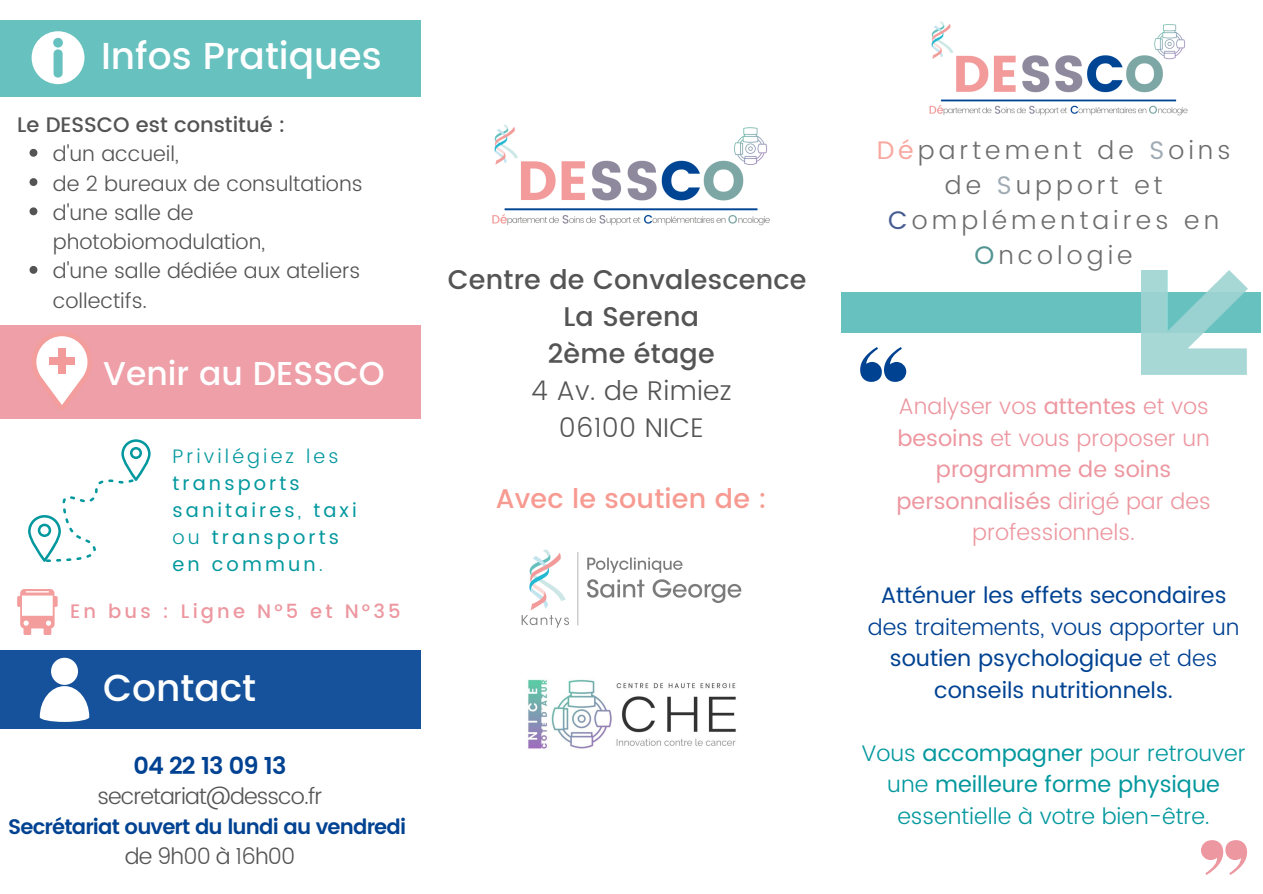
<style>
.page{position:relative;width:1263px;height:894px;background:#fff}
.page>*{position:absolute;margin:0;border:0;box-sizing:border-box;transform-origin:0 0}
.t1{font:500 37.5px "Poppins";color:#fff}
.t2{font:500 33px "Poppins";color:#fff}
.t3{font:500 27px "Poppins";letter-spacing:.01em;color:#545454}
.t4{font:300 27px "Poppins";letter-spacing:.01em;color:#545454}
.t5{font:500 27px "Poppins";letter-spacing:.01em;color:#f79a91}
.t6{font:300 25.35px/35px "Poppins";letter-spacing:.16em;color:#545454;text-align:center}
.t7{font:600 24px "Poppins";letter-spacing:-.04em;color:#004292}
.t8{font:22.5px/31.5px "Poppins";color:#004292;text-align:center}
.t9{font:300 22.5px/31.5px "Poppins";color:#ed97a0;text-align:center}
.t10{font:300 22.5px/31.5px "Poppins";color:#03989e;text-align:center}
.t11{font:300 22.5px "Poppins";letter-spacing:-.04em;color:#545454}
.t12{font:300 21px/29.2px "Poppins";color:#545454}
.t13{font:600 21px "Poppins";letter-spacing:-.04em;color:#004292}
.t14{font:500 21px "Poppins";color:#545454}
.t15{font:19.5px/27px "Poppins";letter-spacing:.16em;color:#03989e}
.t16{font:500 19.5px "Poppins";letter-spacing:.16em;color:#ed97a0}
.s1{font-weight:300}
.s2{font-weight:400;color:#f79a91}
.s3{font-weight:400;color:#909da8}
.s4{font-weight:400;color:#28407e}
.s5{font-weight:400;color:#358381}
.s6{font-weight:400}
</style>
<div class="page">
<img style="left:929px;top:21px;width:259px;height:95px">
<div style="left:841px;top:292px;width:420px;height:40px;background:#66c1bf"></div>
<img style="left:1141px;top:270px;width:106px;height:104px">
<svg style="left:860px;top:347px;width:46px;height:35px"></svg>
<svg style="left:1201px;top:840px;width:46px;height:34px"></svg>
<div style="left:1px;top:325px;width:420px;height:94px;background:#ee9fa8"></div>
<svg style="left:32px;top:332px;width:60px;height:78px"></svg>
<div style="left:58px;top:348px;width:8px;height:25px;background:#f39b9b"></div>
<div style="left:49px;top:357px;width:26px;height:8px;background:#f39b9b"></div>
<div style="left:1px;top:20px;width:420px;height:76px;background:#66c1bf"></div>
<img style="left:492px;top:124px;width:278px;height:102px">
<svg style="left:17px;top:589px;width:41px;height:45px"></svg>
<svg style="left:32px;top:31px;width:52px;height:53px"></svg>
<div style="left:1px;top:650px;width:420px;height:79px;background:#16529b"></div>
<svg style="left:40px;top:657px;width:49px;height:64px"></svg>
<img style="left:521px;top:549px;width:221px;height:79px">
<img style="left:528px;top:679px;width:208px;height:70px">
<svg style="left:28px;top:439px;width:123px;height:123px"></svg>
<svg style="left:30px;top:149px;width:7px;height:8px"></svg>
<svg style="left:30px;top:178px;width:7px;height:8px"></svg>
<svg style="left:30px;top:207px;width:7px;height:8px"></svg>
<svg style="left:30px;top:266px;width:7px;height:8px"></svg>
<p class="t1" style="left:101px;top:34px;width:282px">Infos Pratiques</p>
<p class="t14" style="left:17px;top:112px;width:270px">Le DESSCO est constitué :</p>
<p class="t12" style="left:53px;top:139px;width:127px">d'un accueil,</p>
<p class="t12" style="left:53px;top:168px;width:311px">de 2 bureaux de consultations</p>
<p class="t12" style="left:53px;top:198px;width:214px">d'une salle de photobiomodulation,</p>
<p class="t12" style="left:53px;top:256px;width:309px">d'une salle dédiée aux ateliers collectifs.</p>
<p class="t2" style="left:103px;top:354px;width:283px">Venir au DESSCO</p>
<p class="t15" style="left:172px;top:443px;width:186px"><span class="s1">Privilégiez les </span>transports sanitaires<span class="s1">,</span> taxi <span class="s1">ou</span> transports en commun<span class="s1">.</span></p>
<p class="t16" style="left:70px;top:599px;width:332px">En bus : Ligne N°5 et N°35</p>
<p class="t1" style="left:103px;top:666px;width:155px">Contact</p>
<p class="t7" style="left:133px;top:751px;width:155px">04 22 13 09 13</p>
<p class="t11" style="left:98px;top:783px;width:226px">secretariat@dessco.fr</p>
<p class="t13" style="left:8px;top:813px;width:399px">Secrétariat ouvert du lundi au vendredi</p>
<p class="t11" style="left:125px;top:842px;width:172px">de 9h00 à 16h00</p>
<p class="t3" style="left:448px;top:263px;width:360px">Centre de Convalescence</p>
<p class="t3" style="left:563px;top:301px;width:137px">La Serena</p>
<p class="t3" style="left:548px;top:338px;width:168px">2ème étage</p>
<p class="t4" style="left:531px;top:375px;width:202px">4 Av. de Rimiez</p>
<p class="t4" style="left:559px;top:412px;width:146px">06100 NICE</p>
<p class="t5" style="left:496px;top:483px;width:273px">Avec le soutien de :</p>
<p class="t6" style="left:877px;top:133px;width:356px"><span class="s2">Dé</span>partement de <span class="s3">S</span>oins de <span class="s3">S</span>upport et<br><span class="s4">C</span>omplémentaires en<br><span class="s5">O</span>ncologie</p>
<p class="t9" style="left:897px;top:390px;width:316px">Analyser vos <span class="s6">attentes</span> et vos <span class="s6">besoins</span> et vous proposer un <span class="s6">programme de soins personnalisés</span> dirigé par des professionnels.</p>
<p class="t8" style="left:868px;top:579px;width:373px">Atténuer les effets secondaires <span class="s1">des traitements, vous apporter un </span>soutien psychologique <span class="s1">et des </span>conseils nutritionnels.</p>
<p class="t10" style="left:861px;top:737px;width:386px">Vous <span class="s6">accompagner</span> pour retrouver une <span class="s6">meilleure forme physique </span>essentielle à votre bien-être.</p>
</div>
